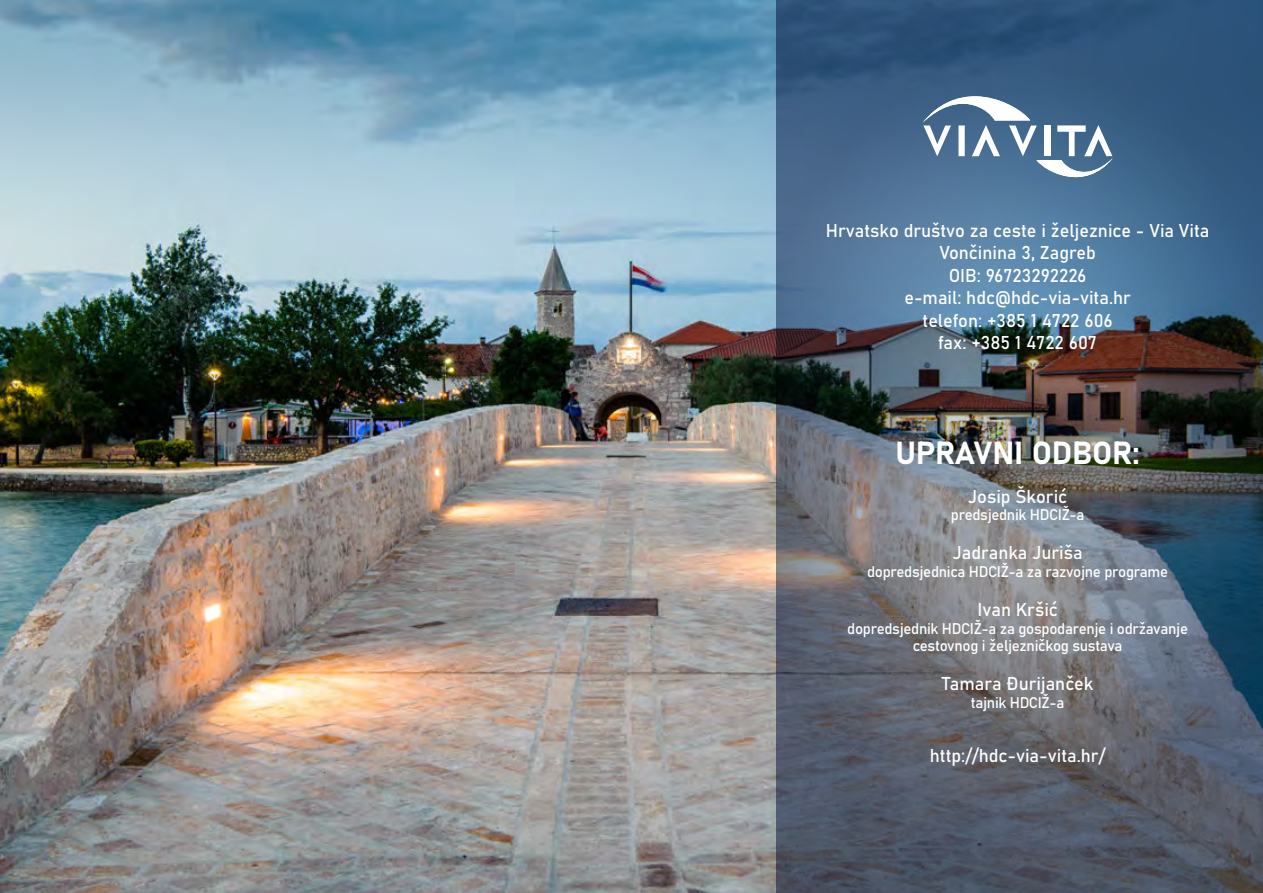
<style>
.page{position:relative;width:1263px;height:893px;background:#fff}
.page>*{position:absolute;margin:0;border:0;box-sizing:border-box;transform-origin:0 0}
.t1{font:31.5px "Bahnschrift";letter-spacing:-.01em;color:#fff}
.t2{font:18.3px/22.5px "Bahnschrift";color:#fff;text-align:center}
.t3{font:15.3px/17.7px "Bahnschrift";letter-spacing:-.02em;color:#fff;text-align:center}
</style>
<div class="page">
<img style="left:0;top:0;width:1263px;height:893px">
<img style="left:776px;top:0;width:486px;height:892px">
<svg style="left:922px;top:75px;width:191px;height:117px;background:#5e7e9e"></svg>
<p class="t2" style="left:826px;top:218px;width:385px">Hrvatsko društvo za ceste i željeznice - Via Vita<br>Vončinina 3, Zagreb<br>OIB: 96723292226<br>e-mail: hdc@hdc-via-vita.hr<br>telefon: +385 1 4722 606<br>fax: +385 1 4722 607</p>
<h1 class="t1" style="left:895px;top:428px;width:246px">UPRAVNI ODBOR:</h1>
<p class="t2" style="left:968px;top:484px;width:100px">Josip Škorić</p>
<p class="t3" style="left:951px;top:505px;width:135px">predsjednik HDCIŽ-a</p>
<p class="t2" style="left:953px;top:540px;width:131px">Jadranka Juriša</p>
<p class="t3" style="left:867px;top:562px;width:303px">dopredsjednica HDCIŽ-a za razvojne programe</p>
<p class="t2" style="left:977px;top:597px;width:82px">Ivan Kršić</p>
<p class="t3" style="left:847px;top:618px;width:342px">dopredsjednik HDCIŽ-a za gospodarenje i održavanje cestovnog i željezničkog sustava</p>
<p class="t2" style="left:942px;top:671px;width:153px">Tamara Đurijanček</p>
<p class="t3" style="left:971px;top:693px;width:95px">tajnik HDCIŽ-a</p>
<p class="t2" style="left:930px;top:743px;width:177px">http://hdc-via-vita.hr/</p>
</div>
